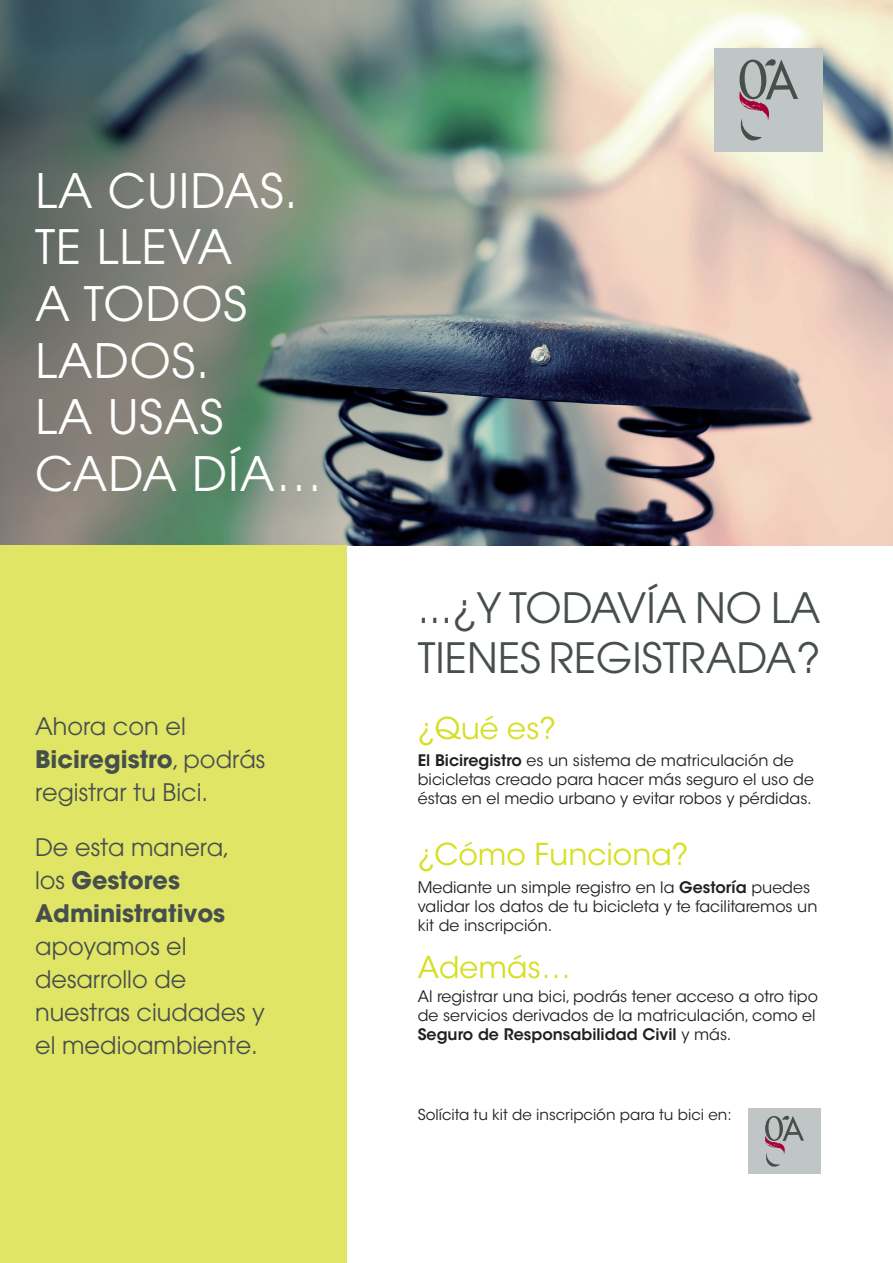
<style>
.page{position:relative;width:893px;height:1263px;background:#fff}
.page>*{position:absolute;margin:0;border:0;box-sizing:border-box;transform-origin:0 0}
.t1{font:47.25px/56.7px "Avant Garde";letter-spacing:.02em;color:#fff}
.t2{font:41.55px/49.9px "Avant Garde";color:#474f4d}
.t3{font:30px "ITC Avant Garde Std";color:#d6df21}
.t4{font:24px/33px "Avant Garde";color:#474f4d}
.t5{font:700 24px/33px "Avant Garde";color:#474f4d}
.t6{font:15.75px/19px "ITC Avant Garde Std";color:#231f20}
.t7{font:15px "ITC Avant Garde Std";color:#231f20}
.s1{font-weight:700}
.s2{font-weight:400}
.s3{font-weight:600}
</style>
<div class="page">
<img style="left:0;top:0;width:893px;height:545px">
<div style="left:0;top:545px;width:346px;height:718px;background:#e0e565"></div>
<div style="left:748px;top:1108px;width:73px;height:66px;background:#c0c6c5"></div>
<svg style="left:765px;top:1115px;width:39px;height:52px"></svg>
<div style="left:714px;top:48px;width:109px;height:104px;background:#c0c6c5"></div>
<svg style="left:739px;top:59px;width:59px;height:82px"></svg>
<h1 class="t1" style="left:35px;top:162px;width:289px">LA CUIDAS.<br>TE LLEVA<br>A TODOS<br>LADOS.<br>LA USAS<br>CADA DÍA…</h1>
<h3 class="t4" style="left:35px;top:710px;width:231px">Ahora con el<br><span class="s1">Biciregistro</span>, podrás registrar tu Bici.</h3>
<h3 class="t5" style="left:35px;top:830px;width:196px"><span class="s2">De esta manera, los</span> Gestores<br>Administrativos</h3>
<h3 class="t4" style="left:35px;top:929px;width:231px">apoyamos el desarrollo de nuestras ciudades y el medioambiente.</h3>
<h2 class="t2" style="left:418px;top:582px;width:404px">...¿Y TODAVÍA NO LA<br>TIENES REGISTRADA?</h2>
<h3 class="t3" style="left:418px;top:710px;width:140px">¿Qué es?</h3>
<p class="t6" style="left:418px;top:751px;width:398px"><span class="s3">El Biciregistro</span> es un sistema de matriculación de bicicletas creado para hacer más seguro el uso de éstas en el medio urbano y evitar robos y pérdidas.</p>
<h3 class="t3" style="left:418px;top:836px;width:272px">¿Cómo Funciona?</h3>
<p class="t6" style="left:418px;top:878px;width:401px">Mediante un simple registro en la <span class="s3">Gestoría</span> puedes validar los datos de tu bicicleta y te facilitaremos un kit de inscripción.</p>
<h3 class="t3" style="left:418px;top:949px;width:155px">Además…</h3>
<p class="t6" style="left:418px;top:987px;width:402px">Al registrar una bici, podrás tener acceso a otro tipo de servicios derivados de la matriculación, como el<br><span class="s3">Seguro de Responsabilidad Civil</span> y más.</p>
<p class="t7" style="left:418px;top:1105px;width:315px">Solícita tu kit de inscripción para tu bici en:</p>
</div>
